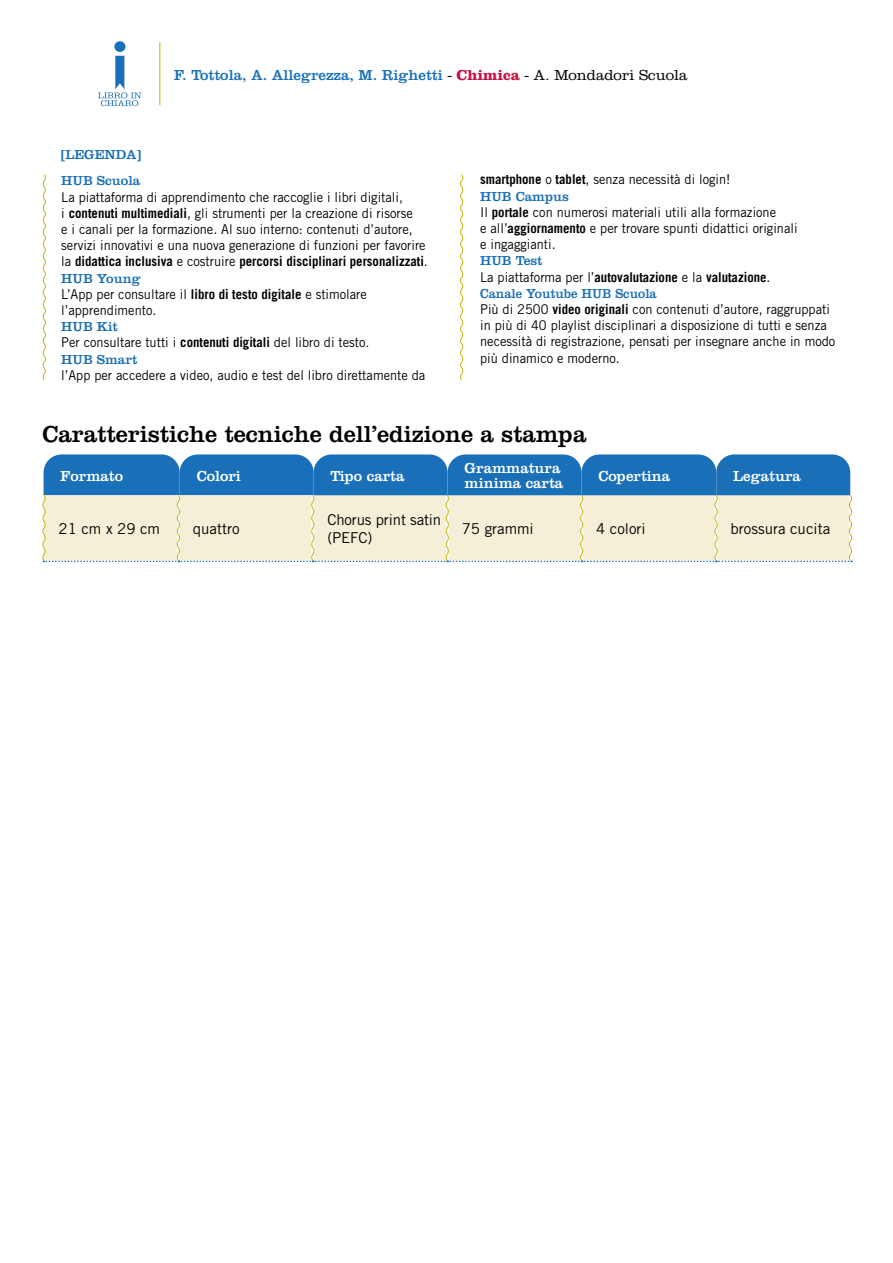
<style>
.page{position:relative;width:893px;height:1263px;background:#fff}
.page>*{position:absolute;margin:0;border:0;box-sizing:border-box;transform-origin:0 0}
.t1{font:24px "Clarendon";color:#000}
.t2{font:15px/18px "Trade Gothic LT Std";color:#000}
.t3{font:15px/15px "Clarendon";color:#fff}
.t4{font:15px "Clarendon";color:#1a70b8}
.t5{font:13.5px/16.2px "Trade Gothic LT Std";color:#000;scale:.95 1}
.t6{font:700 13.5px "Trade Gothic";color:#000;scale:.95 1}
.t7{font:13.5px "Clarendon";color:#1a70b8}
.t8{font:700 13.5px "Trade Gothic LT";color:#000;scale:.95 1}
.t9{font:13.5px "Clarendon";color:#1a70b8;scale:.95 1}
.s1{font-weight:300;color:#000}
.s2{font-weight:700;color:#c51244}
.s3{font-family:"Trade Gothic";font-weight:700}
.s4{font-family:"Trade Gothic LT Std";font-weight:400}
.s5{font-family:"Trade Gothic LT";font-weight:700}
</style>
<div class="page">
<svg style="left:42px;top:454px;width:811px;height:108px;background:#a3c0cb"></svg>
<hr style="left:159px;top:42px;width:1px;height:63px;background:#c5b612">
<div style="left:114px;top:41px;width:11px;height:11px;background:#1a70b8;border-radius:50%"></div>
<svg style="left:98px;top:56px;width:43px;height:50px"></svg>
<svg style="left:42px;top:174px;width:4px;height:207px"></svg>
<svg style="left:460px;top:174px;width:4px;height:207px"></svg>
<p class="t7" style="left:60px;top:147px;width:83px">[LEGENDA]</p>
<p class="t4" style="left:174px;top:66px;width:515px">F. Tottola, A. Allegrezza, M. Righetti <span class="s1">-</span> <span class="s2">Chimica</span> <span class="s1">- A. Mondadori Scuola</span></p>
<p class="t7" style="left:61px;top:173px;width:81px">HUB Scuola</p>
<p class="t5" style="left:61px;top:188px;width:385px">La piattaforma di apprendimento che raccoglie i libri digitali,<br>i <span class="s3">contenuti multimediali</span>, gli strumenti per la creazione di risorse<br>e i canali per la formazione. Al suo interno: contenuti d’autore, servizi innovativi e una nuova generazione di funzioni per favorire</p>
<p class="t6" style="left:61px;top:253px;width:387px"><span class="s4">la</span> didattica inclusiva <span class="s4">e costruire</span> percorsi disciplinari personalizzati<span class="s4">.</span></p>
<p class="t7" style="left:61px;top:270px;width:81px">HUB Young</p>
<p class="t5" style="left:61px;top:286px;width:323px">L’App per consultare il <span class="s5">libro di testo digitale</span> e stimolare l’apprendimento.</p>
<p class="t7" style="left:61px;top:319px;width:58px">HUB Kit</p>
<p class="t5" style="left:61px;top:334px;width:326px">Per consultare tutti i <span class="s3">contenuti digitali</span> del libro di testo.</p>
<p class="t7" style="left:61px;top:351px;width:78px">HUB Smart</p>
<p class="t5" style="left:61px;top:367px;width:385px">l’App per accedere a video, audio e test del libro direttamente da</p>
<p class="t5" style="left:480px;top:171px;width:265px"><span class="s3">smartphone</span> o <span class="s3">tablet</span>, senza necessità di login!</p>
<p class="t7" style="left:480px;top:188px;width:90px">HUB Campus</p>
<p class="t5" style="left:480px;top:204px;width:336px">Il <span class="s5">portale</span> con numerosi materiali utili alla formazione<br>e all’<span class="s5">aggiornamento</span> e per trovare spunti didattici originali e ingaggianti.</p>
<p class="t7" style="left:480px;top:253px;width:64px">HUB Test</p>
<p class="t8" style="left:480px;top:269px;width:307px"><span class="s4">La piattaforma per l’</span>autovalutazione <span class="s4">e la</span> valutazione<span class="s4">.</span></p>
<p class="t9" style="left:480px;top:285px;width:187px">Canale Youtube HUB Scuola</p>
<p class="t5" style="left:480px;top:301px;width:375px">Più di 2500 <span class="s5">video originali</span> con contenuti d’autore, raggruppati in più di 40 playlist disciplinari a disposizione di tutti e senza necessità di registrazione, pensati per insegnare anche in modo più dinamico e moderno.</p>
<h1 class="t1" style="left:43px;top:419px;width:545px">Caratteristiche tecniche dell’edizione a stampa</h1>
<p class="t3" style="left:61px;top:468px;width:64px">Formato</p>
<p class="t3" style="left:197px;top:468px;width:46px">Colori</p>
<p class="t3" style="left:331px;top:468px;width:75px">Tipo carta</p>
<p class="t3" style="left:465px;top:460px;width:100px">Grammatura minima carta</p>
<p class="t3" style="left:598px;top:468px;width:73px">Copertina</p>
<p class="t3" style="left:733px;top:468px;width:69px">Legatura</p>
<p class="t2" style="left:59px;top:519px;width:103px">21 cm x 29 cm</p>
<p class="t2" style="left:193px;top:519px;width:48px">quattro</p>
<p class="t2" style="left:327px;top:510px;width:115px">Chorus print satin (PEFC)</p>
<p class="t2" style="left:462px;top:519px;width:74px">75 grammi</p>
<p class="t2" style="left:596px;top:519px;width:51px">4 colori</p>
<p class="t2" style="left:731px;top:519px;width:101px">brossura cucita</p>
</div>
